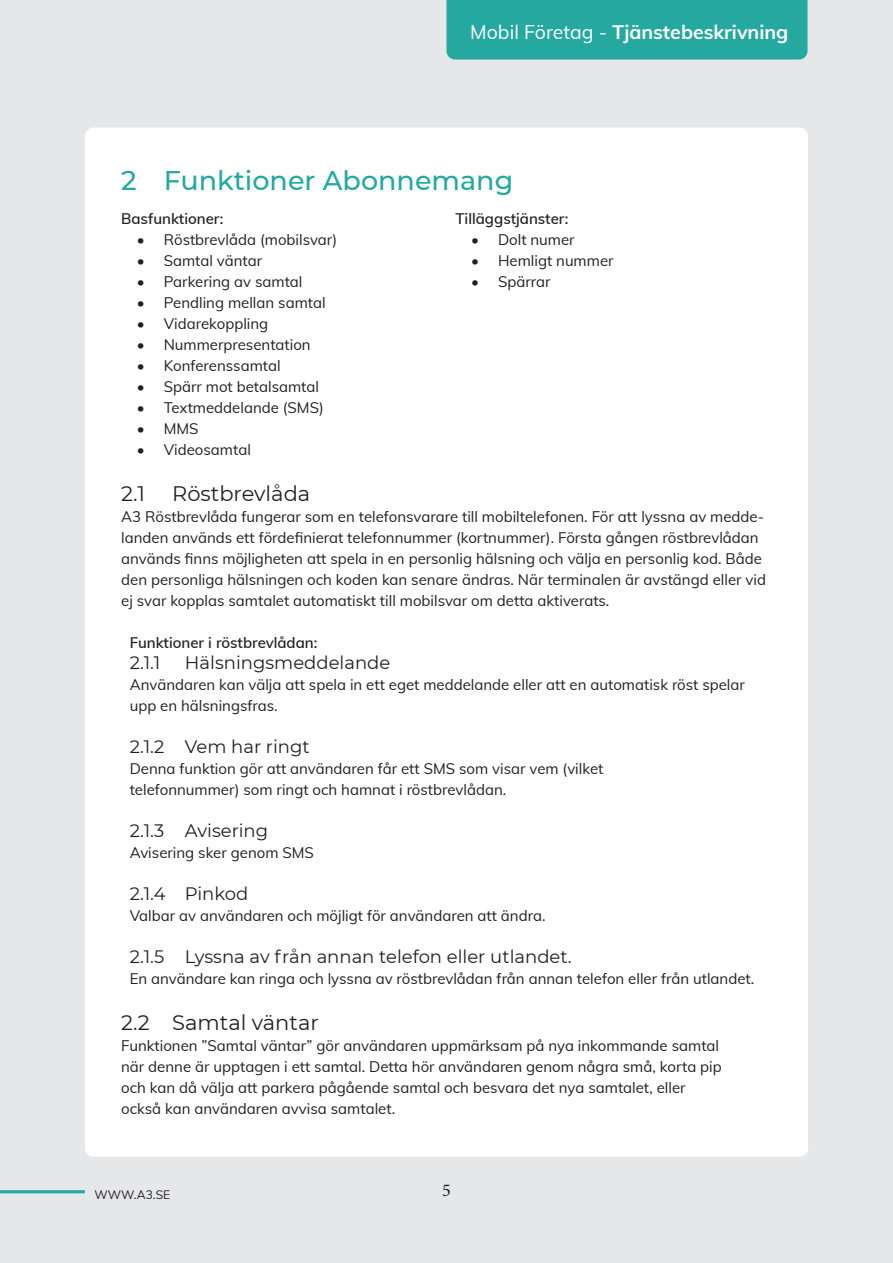
<style>
.page{position:relative;width:893px;height:1263px;background:#e6e7e9}
.page>*{position:absolute;margin:0;border:0;box-sizing:border-box;transform-origin:0 0}
.t1{font:500 27px "Montserrat";color:#24a8a0}
.t2{font:21px "Montserrat";color:#231f20}
.t3{font:700 19.5px "Muli";color:#fff}
.t4{font:18px "Montserrat";color:#231f20}
.t5{font:18px "Minion Pro";color:#231f20}
.Normal_10_Muli{font:15px/21px "Muli";color:#231f20}
.Normal_Muli_10_Inden{font:15px/21px "Muli";color:#231f20}
.Normal_10_Muli-2{font:600 15px "Muli";color:#231f20}
.Normal_Muli_10_Inden-2{font:600 15px "Muli";color:#231f20}
.t6{font:12px "Muli";color:#231f20}
.s1{font-weight:400}
</style>
<div class="page">
<div style="left:446px;top:0;width:361px;height:60px;background:#24a8a0"></div>
<div style="left:85px;top:128px;width:723px;height:1029px;background:#fff;border-radius:9px"></div>
<hr style="left:0;top:1190px;width:85px;height:3px;background:#24a8a0">
<h3 class="t3" style="left:470px;top:17px;width:320px"><span class="s1">Mobil Företag -</span> Tjänstebeskrivning</h3>
<p class="t1" style="left:121px;top:161px;width:394px">2 Funktioner Abonnemang</p>
<p class="Normal_10_Muli-2" style="left:121px;top:208px;width:104px">Basfunktioner:</p>
<p class="Normal_10_Muli" style="left:137px;top:229px;width:202px">• Röstbrevlåda (mobilsvar)</p>
<p class="Normal_10_Muli" style="left:137px;top:250px;width:127px">• Samtal väntar</p>
<p class="Normal_10_Muli" style="left:137px;top:271px;width:167px">• Parkering av samtal</p>
<p class="Normal_10_Muli" style="left:137px;top:292px;width:190px">• Pendling mellan samtal</p>
<p class="Normal_10_Muli" style="left:137px;top:313px;width:133px">• Vidarekoppling</p>
<p class="Normal_10_Muli" style="left:137px;top:334px;width:176px">• Nummerpresentation</p>
<p class="Normal_10_Muli" style="left:137px;top:355px;width:146px">• Konferenssamtal</p>
<p class="Normal_10_Muli" style="left:137px;top:376px;width:184px">• Spärr mot betalsamtal</p>
<p class="Normal_10_Muli" style="left:137px;top:397px;width:189px">• Textmeddelande (SMS)</p>
<p class="Normal_10_Muli" style="left:137px;top:418px;width:63px">• MMS</p>
<p class="Normal_10_Muli" style="left:137px;top:439px;width:116px">• Videosamtal</p>
<p class="Normal_10_Muli-2" style="left:455px;top:208px;width:114px">Tilläggstjänster:</p>
<p class="Normal_10_Muli" style="left:471px;top:229px;width:105px">• Dolt numer</p>
<p class="Normal_10_Muli" style="left:471px;top:250px;width:144px">• Hemligt nummer</p>
<p class="Normal_10_Muli" style="left:471px;top:271px;width:81px">• Spärrar</p>
<p class="t2" style="left:121px;top:479px;width:25px">2.1</p>
<p class="t2" style="left:172px;top:479px;width:140px">Röstbrevlåda</p>
<p class="Normal_10_Muli" style="left:121px;top:505px;width:646px">A3 Röstbrevlåda fungerar som en telefonsvarare till mobiltelefonen. För att lyssna av medde&shy;landen används ett fördefinierat telefonnummer (kortnummer). Första gången röstbrevlådan används finns möjligheten att spela in en personlig hälsning och välja en personlig kod. Både den personliga hälsningen och koden kan senare ändras. När terminalen är avstängd eller vid ej svar kopplas samtalet automatiskt till mobilsvar om detta aktiverats.</p>
<p class="Normal_Muli_10_Inden-2" style="left:130px;top:631px;width:189px">Funktioner i röstbrevlådan:</p>
<p class="t4" style="left:130px;top:650px;width:32px">2.1.1</p>
<p class="t4" style="left:185px;top:650px;width:207px">Hälsningsmeddelande</p>
<p class="Normal_Muli_10_Inden" style="left:130px;top:673px;width:617px">Användaren kan välja att spela in ett eget meddelande eller att en automatisk röst spelar upp en hälsningsfras.</p>
<p class="t4" style="left:130px;top:734px;width:182px">2.1.2 Vem har ringt</p>
<p class="Normal_Muli_10_Inden" style="left:130px;top:757px;width:475px">Denna funktion gör att användaren får ett SMS som visar vem (vilket</p>
<p class="Normal_Muli_10_Inden" style="left:130px;top:778px;width:378px">telefonnummer) som ringt och hamnat i röstbrevlådan.</p>
<p class="t4" style="left:130px;top:818px;width:140px">2.1.3 Avisering</p>
<p class="Normal_Muli_10_Inden" style="left:130px;top:841px;width:186px">Avisering sker genom SMS</p>
<p class="t4" style="left:130px;top:881px;width:120px">2.1.4 Pinkod</p>
<p class="Normal_Muli_10_Inden" style="left:130px;top:904px;width:417px">Valbar av användaren och möjligt för användaren att ändra.</p>
<p class="t4" style="left:130px;top:944px;width:444px">2.1.5 Lyssna av från annan telefon eller utlandet.</p>
<p class="Normal_Muli_10_Inden" style="left:130px;top:967px;width:626px">En användare kan ringa och lyssna av röstbrevlådan från annan telefon eller från utlandet.</p>
<p class="t2" style="left:121px;top:1008px;width:199px">2.2 Samtal väntar</p>
<p class="Normal_10_Muli" style="left:121px;top:1034px;width:599px">Funktionen ”Samtal väntar” gör användaren uppmärksam på nya inkommande samtal</p>
<p class="Normal_10_Muli" style="left:121px;top:1055px;width:602px">när denne är upptagen i ett samtal. Detta hör användaren genom några små, korta pip</p>
<p class="Normal_10_Muli" style="left:121px;top:1076px;width:566px">och kan då välja att parkera pågående samtal och besvara det nya samtalet, eller</p>
<p class="Normal_10_Muli" style="left:121px;top:1097px;width:276px">också kan användaren avvisa samtalet.</p>
<p class="t6" style="left:94px;top:1186px;width:77px">WWW.A3.SE</p>
<p class="t5" style="left:442px;top:1178px;width:10px">5</p>
</div>
